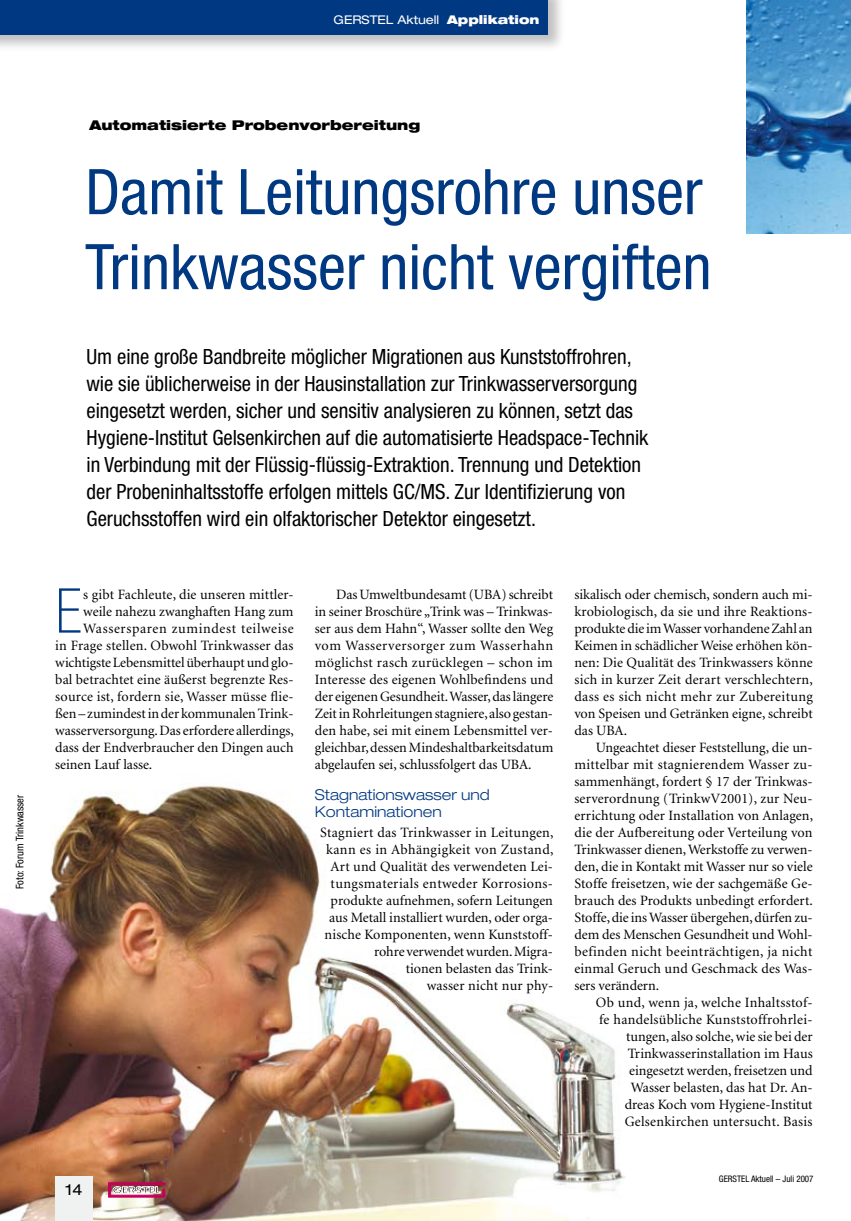
<style>
.page{position:relative;width:851px;height:1221px;background:#fff}
.page>*{position:absolute;margin:0;border:0;box-sizing:border-box;transform-origin:0 0}
.t1{font:condensed 63px/75px "Helvetica Neue";color:#003882}
.t2{font:100 condensed 61.95px "Helvetica Neue";color:#003882}
.t3{font:condensed 21px/27px "Helvetica Neue";color:#000}
.t4{font:300 expanded 15px/17px "Helvetica Neue";color:#003882}
.t5{font:expanded 15px "Helvetica Neue";color:#000}
.t6{font:14.25px/17px "Minion";letter-spacing:.005em;color:#000;text-align:justify}
.t7{font:14.25px "Minion";letter-spacing:.045em;color:#000}
.t8{font:900 expanded 13.5px "Helvetica Neue";color:#000}
.t9{font:expanded 12px "Helvetica Neue";color:#fff}
.t10{font:condensed 10.5px "Helvetica Neue";color:#000}
.t11{font:condensed 9px "Helvetica Neue";color:#000}
.s1{font-weight:900}
</style>
<div class="page">
<img style="left:746px;top:0;width:104px;height:234px">
<img style="left:0;top:785px;width:625px;height:435px">
<div style="left:0;top:0;width:567px;height:53px;background:#000;opacity:.25"></div>
<div style="left:0;top:0;width:548px;height:34px;background:#003882"></div>
<div style="left:55px;top:1176px;width:38px;height:44px;background:#f0f1f1"></div>
<svg style="left:108px;top:1182px;width:57px;height:15px"></svg>
<p class="t9" style="left:333px;top:13px;width:207px">GERSTEL Aktuell <span class="s1">Applikation</span></p>
<p class="t10" style="left:14px;top:889px;width:96px;rotate:-90deg">Foto: Forum Trinkwasser</p>
<p class="t8" style="left:89px;top:117px;width:332px">Automatisierte Probenvorbereitung</p>
<h1 class="t1" style="left:85px;top:154px;width:628px">Damit Leitungsrohre unser<br>Trinkwasser nicht vergiften</h1>
<p class="t3" style="left:86px;top:343px;width:563px">Um eine große Bandbreite möglicher Migrationen aus Kunststoffrohren, wie sie üblicherweise in der Hausinstallation zur Trinkwasserversorgung eingesetzt werden, sicher und sensitiv analysieren zu können, setzt das Hygiene-Institut Gelsenkirchen auf die automatisierte Headspace-Technik in Verbindung mit der Flüssig-flüssig-Extraktion. Trennung und Detektion der Probeninhaltsstoffe erfolgen mittels GC/MS. Zur Identifizierung von Geruchsstoffen wird ein olfaktorischer Detektor eingesetzt.</p>
<h2 class="t2" style="left:55px;top:576px;width:28px">E</h2>
<p class="t6" style="left:83px;top:586px;width:212px">s gibt Fachleute, die unseren mittler-</p>
<p class="t6" style="left:83px;top:603px;width:212px">weile nahezu zwanghaften Hang zum</p>
<p class="t7" style="left:83px;top:621px;width:212px">Wassersparen zumindest teilweise</p>
<p class="t6" style="left:55px;top:637px;width:239px">in Frage stellen. Obwohl Trinkwasser das</p>
<p class="t6" style="left:55px;top:654px;width:240px">wichtigste Lebensmittel überhaupt und glo-</p>
<p class="t6" style="left:55px;top:671px;width:240px">bal betrachtet eine äußerst begrenzte Res-</p>
<p class="t6" style="left:55px;top:688px;width:240px">source ist, fordern sie, Wasser müsse flie-</p>
<p class="t6" style="left:55px;top:705px;width:240px">ßen – zumindest in der kommunalen Trink-</p>
<p class="t6" style="left:55px;top:722px;width:240px">wasserversorgung. Das erfordere allerdings,</p>
<p class="t6" style="left:55px;top:739px;width:240px">dass der Endverbraucher den Dingen auch</p>
<p class="t6" style="left:55px;top:756px;width:98px">seinen Lauf lasse.</p>
<p class="t5" style="left:66px;top:1180px;width:17px">14</p>
<p class="t6" style="left:315px;top:586px;width:240px;text-indent:21px">Das Umweltbundesamt (UBA) schreibt in seiner Broschüre „Trink was – Trinkwas&shy;ser aus dem Hahn“, Wasser sollte den Weg vom Wasserversorger zum Wasserhahn möglichst rasch zurücklegen – schon im Interesse des eigenen Wohlbefindens und der eigenen Gesundheit. Wasser, das längere Zeit in Rohrleitungen stagniere, also gestan&shy;den habe, sei mit einem Lebensmittel ver&shy;gleichbar, dessen Mindeshaltbarkeitsdatum abgelaufen sei, schlussfolgert das UBA.</p>
<p class="t4" style="left:315px;top:785px;width:176px">Stagnationswasser und<br>Kontaminationen</p>
<p class="t6" style="left:320px;top:824px;width:235px;text-align:right">Stagniert das Trinkwasser in Leitungen, kann es in Abhängigkeit von Zustand, Art und Qualität des verwendeten Lei&shy;tungsmaterials entweder Korrosions&shy;produkte aufnehmen, sofern Leitungen aus Metall installiert wurden, oder orga&shy;nische Komponenten, wenn Kunststoff&shy;rohre verwendet wurden. Migra-<br>tionen belasten das Trink-<br>wasser nicht nur phy-</p>
<p class="t6" style="left:574px;top:586px;width:240px">sikalisch oder chemisch, sondern auch mi&shy;krobiologisch, da sie und ihre Reaktions&shy;produkte die im Wasser vorhandene Zahl an Keimen in schädlicher Weise erhöhen kön&shy;nen: Die Qualität des Trinkwassers könne sich in kurzer Zeit derart verschlechtern, dass es sich nicht mehr zur Zubereitung von Speisen und Getränken eigne, schreibt das UBA.</p>
<p class="t6" style="left:574px;top:739px;width:240px;text-indent:21px">Ungeachtet dieser Feststellung, die un&shy;mittelbar mit stagnierendem Wasser zu&shy;sammenhängt, fordert § 17 der Trinkwas&shy;serverordnung (TrinkwV2001), zur Neu&shy;errichtung oder Installation von Anlagen, die der Aufbereitung oder Verteilung von Trinkwasser dienen, Werkstoffe zu verwen&shy;den, die in Kontakt mit Wasser nur so viele Stoffe freisetzen, wie der sachgemäße Ge&shy;brauch des Produkts unbedingt erfordert.<br>Stoffe, die ins Wasser übergehen, dürfen zu&shy;dem des Menschen Gesundheit und Wohl&shy;befinden nicht beeinträchtigen, ja nicht einmal Geruch und Geschmack des Was&shy;sers verändern.</p>
<p class="t6" style="left:595px;top:994px;width:218px;text-align:right">Ob und, wenn ja, welche Inhaltsstof&shy;fe handelsübliche Kunststoffrohrlei&shy;tungen, also solche, wie sie bei der Trinkwasserinstallation im Haus eingesetzt werden, freisetzen und Wasser belasten, das hat Dr. An-<br>dreas Koch vom Hygiene-Institut Gelsenkirchen untersucht. Basis</p>
<p class="t11" style="left:718px;top:1173px;width:96px">GERSTEL Aktuell – Juli 2007</p>
</div>
